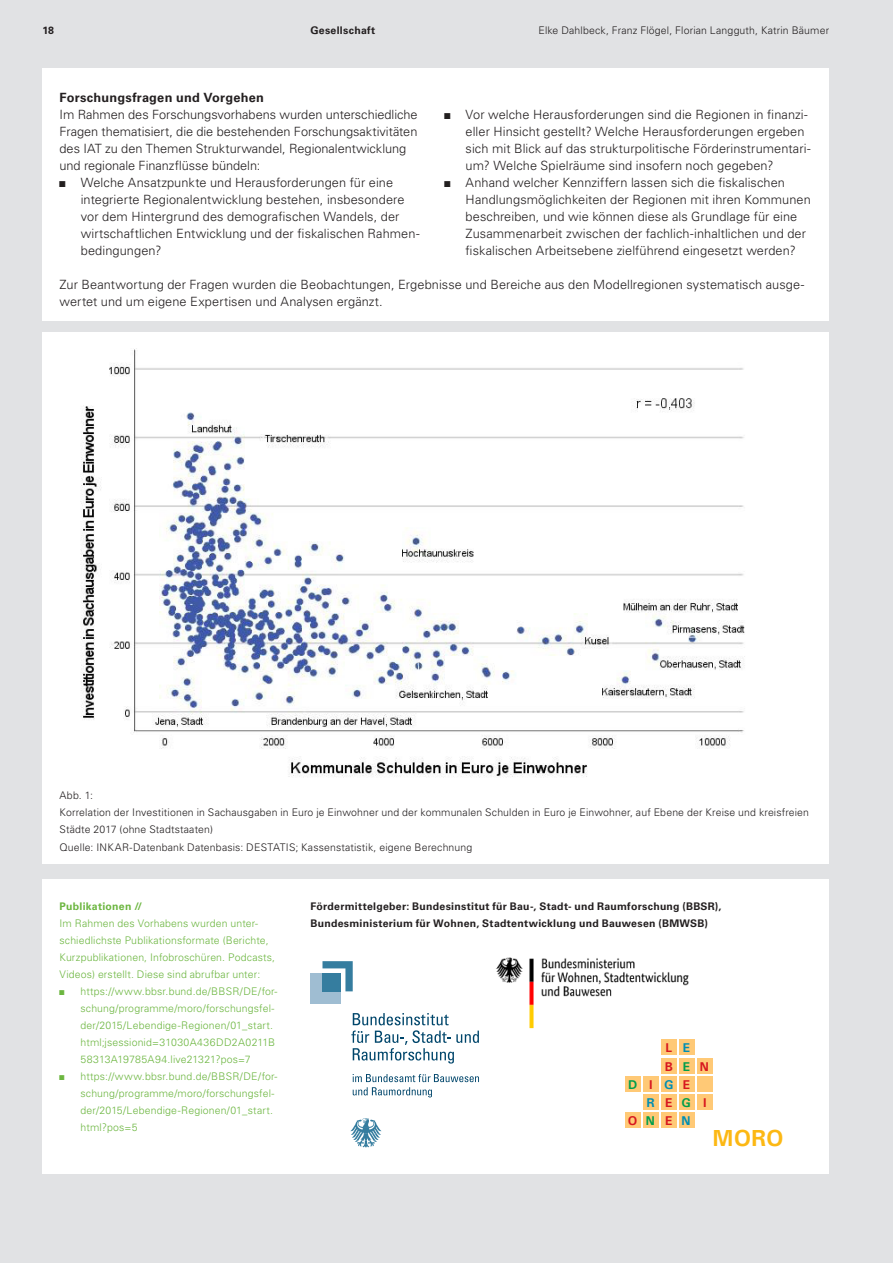
<style>
.page{position:relative;width:893px;height:1263px;background:#e1e2e4}
.page>*{position:absolute;margin:0;border:0;box-sizing:border-box;transform-origin:0 0}
.t1{font:700 23.25px "Univers";color:#fcb814}
.Fließtext{font:300 12.75px/17px "Univers LT Std";letter-spacing:.005em;color:#231f20}
.Fließtext-2{font:700 12.75px "Univers LT Std";letter-spacing:.015em;color:#231f20}
.t2{font:700 12.75px "Univers";letter-spacing:.775em;color:#d7171f}
.BU_und_Infotext{font:300 10.5px/17px "Univers LT Std";letter-spacing:.015em;color:#6cb640}
.BU_und_Infotext-2{font:300 10.5px/17px "Univers LT Std";letter-spacing:.015em;color:#231f20}
.BU_und_Infotext-3{font:700 10.5px "Univers LT Std";letter-spacing:.025em;color:#231f20}
.BU_und_Infotext-4{font:700 10.5px "Univers LT Std";letter-spacing:.025em;color:#6cb640}
.s1{font-family:"Arial Narrow";font-weight:400}
.s2{color:#008eb3}
.s3{color:#009e4b}
</style>
<div class="page">
<div style="left:43px;top:333px;width:786px;height:531px;background:#fff"></div>
<div style="left:43px;top:68px;width:786px;height:252px;background:#fff"></div>
<div style="left:43px;top:879px;width:786px;height:295px;background:#fff"></div>
<img style="left:80px;top:348px;width:665px;height:430px">
<div style="left:310px;top:973px;width:31px;height:30px;background:#9fbdd2"></div>
<svg style="left:322px;top:961px;width:31px;height:30px"></svg>
<svg style="left:350px;top:1118px;width:32px;height:29px"></svg>
<svg style="left:353px;top:1074px;width:126px;height:23px"></svg>
<svg style="left:351px;top:1013px;width:128px;height:50px"></svg>
<img style="left:496px;top:957px;width:193px;height:72px">
<div style="left:625px;top:1112px;width:15px;height:16px;background:#ffc976"></div>
<div style="left:625px;top:1076px;width:15px;height:15px;background:#ffc976"></div>
<div style="left:643px;top:1112px;width:15px;height:16px;background:#ffc976"></div>
<div style="left:643px;top:1076px;width:15px;height:15px;background:#ffc976"></div>
<div style="left:643px;top:1094px;width:15px;height:16px;background:#ffc976"></div>
<div style="left:661px;top:1112px;width:16px;height:16px;background:#ffc976"></div>
<div style="left:661px;top:1058px;width:16px;height:15px;background:#ffc976"></div>
<div style="left:661px;top:1076px;width:16px;height:15px;background:#ffc976"></div>
<div style="left:661px;top:1094px;width:16px;height:16px;background:#ffc976"></div>
<div style="left:679px;top:1112px;width:16px;height:16px;background:#ffc976"></div>
<div style="left:679px;top:1058px;width:16px;height:15px;background:#ffc976"></div>
<div style="left:679px;top:1076px;width:16px;height:15px;background:#ffc976"></div>
<div style="left:679px;top:1094px;width:16px;height:16px;background:#ffc976"></div>
<div style="left:697px;top:1058px;width:16px;height:15px;background:#ffc976"></div>
<div style="left:697px;top:1076px;width:16px;height:15px;background:#ffc976"></div>
<div style="left:697px;top:1094px;width:16px;height:16px;background:#ffc976"></div>
<div style="left:661px;top:1040px;width:16px;height:15px;background:#ffc976"></div>
<div style="left:679px;top:1040px;width:16px;height:15px;background:#ffc976"></div>
<p class="BU_und_Infotext-3" style="left:43px;top:24px;width:13px">18</p>
<p class="BU_und_Infotext-3" style="left:310px;top:24px;width:66px">Gesellschaft</p>
<p class="BU_und_Infotext-2" style="left:539px;top:22px;width:292px">Elke Dahlbeck, Franz Flögel, Florian Langguth, Katrin Bäumer</p>
<p class="Fließtext-2" style="left:60px;top:90px;width:206px">Forschungsfragen und Vorgehen</p>
<p class="Fließtext" style="left:60px;top:106px;width:360px">Im Rahmen des Forschungsvorhabens wurden unterschiedliche Fragen thematisiert, die die bestehenden Forschungsaktivitäten des IAT zu den Themen Strukturwandel, Regionalentwicklung und regionale Finanzflüsse bündeln:</p>
<p class="Fließtext" style="left:81px;top:174px;width:340px;text-indent:-21px"><span class="s1">■</span> Welche Ansatzpunkte und Herausforderungen für eine integrierte Regionalentwicklung bestehen, insbesondere vor dem Hintergrund des demografischen Wandels, der wirtschaftlichen Entwicklung und der fiskalischen Rahmen&shy;bedingungen?</p>
<p class="Fließtext" style="left:466px;top:106px;width:346px;text-indent:-21px"><span class="s1">■</span> Vor welche Herausforderungen sind die Regionen in finanzi&shy;eller Hinsicht gestellt? Welche Herausforderungen ergeben sich mit Blick auf das strukturpolitische Förderinstrumentari&shy;um? Welche Spielräume sind insofern noch gegeben?</p>
<p class="Fließtext" style="left:466px;top:174px;width:347px;text-indent:-21px"><span class="s1">■</span> Anhand welcher Kennziffern lassen sich die fiskalischen Handlungsmöglichkeiten der Regionen mit ihren Kommunen beschreiben, und wie können diese als Grundlage für eine Zusammenarbeit zwischen der fachlich-inhaltlichen und der fiskalischen Arbeitsebene zielführend eingesetzt werden?</p>
<p class="Fließtext" style="left:60px;top:276px;width:746px">Zur Beantwortung der Fragen wurden die Beobachtungen, Ergebnisse und Bereiche aus den Modellregionen systematisch ausge&shy;wertet und um eigene Expertisen und Analysen ergänzt.</p>
<p class="BU_und_Infotext-2" style="left:60px;top:787px;width:35px">Abb. 1:</p>
<p class="BU_und_Infotext-2" style="left:60px;top:804px;width:751px">Korrelation der Investitionen in Sachausgaben in Euro je Einwohner und der kommunalen Schulden in Euro je Einwohner, auf Ebene der Kreise und kreisfreien<br>Städte 2017 (ohne Stadtstaaten)</p>
<p class="BU_und_Infotext-2" style="left:60px;top:838px;width:414px">Quelle: INKAR-Datenbank Datenbasis: DESTATIS; Kassenstatistik, eigene Berechnung</p>
<p class="BU_und_Infotext-4" style="left:60px;top:900px;width:84px">Publikationen //</p>
<p class="BU_und_Infotext" style="left:60px;top:915px;width:217px">Im Rahmen des Vorhabens wurden unter&shy;schiedlichste Publikationsformate (Berichte, Kurzpublikationen, Infobroschüren. Podcasts, Videos) erstellt. Diese sind abrufbar unter:</p>
<p class="BU_und_Infotext" style="left:81px;top:983px;width:198px;text-indent:-21px"><span class="s1">■</span> https://www.bbsr.bund.de/BBSR/DE/for&shy;schung/programme/moro/forschungsfel&shy;der/2015/Lebendige-Regionen/01_start. html;jsessionid=31030A436DD2A0211B 58313A19785A94.live21321?pos=7</p>
<p class="BU_und_Infotext" style="left:81px;top:1068px;width:198px;text-indent:-21px"><span class="s1">■</span> https://www.bbsr.bund.de/BBSR/DE/for&shy;schung/programme/moro/forschungsfel&shy;der/2015/Lebendige-Regionen/01_start. html?pos=5</p>
<p class="BU_und_Infotext-3" style="left:310px;top:900px;width:412px">Fördermittelgeber: Bundesinstitut für Bau-, Stadt- und Raumforschung (BBSR),</p>
<p class="BU_und_Infotext-3" style="left:310px;top:917px;width:399px">Bundesministerium für Wohnen, Stadtentwicklung und Bauwesen (BMWSB)</p>
<p class="t2" style="left:665px;top:1040px;width:26px">L <span class="s2">E</span></p>
<p class="t2" style="left:665px;top:1058px;width:46px">B<span class="s3">E</span>N</p>
<p class="t2" style="left:628px;top:1077px;width:63px"><span class="s3">D</span>I<span class="s2">G</span>E</p>
<p class="t2" style="left:646px;top:1094px;width:62px"><span class="s2">R</span>E<span class="s3">G</span> I</p>
<p class="t2" style="left:628px;top:1113px;width:64px">O<span class="s3">N</span>E<span class="s2">N</span></p>
<p class="t1" style="left:713px;top:1124px;width:73px">MORO</p>
</div>
